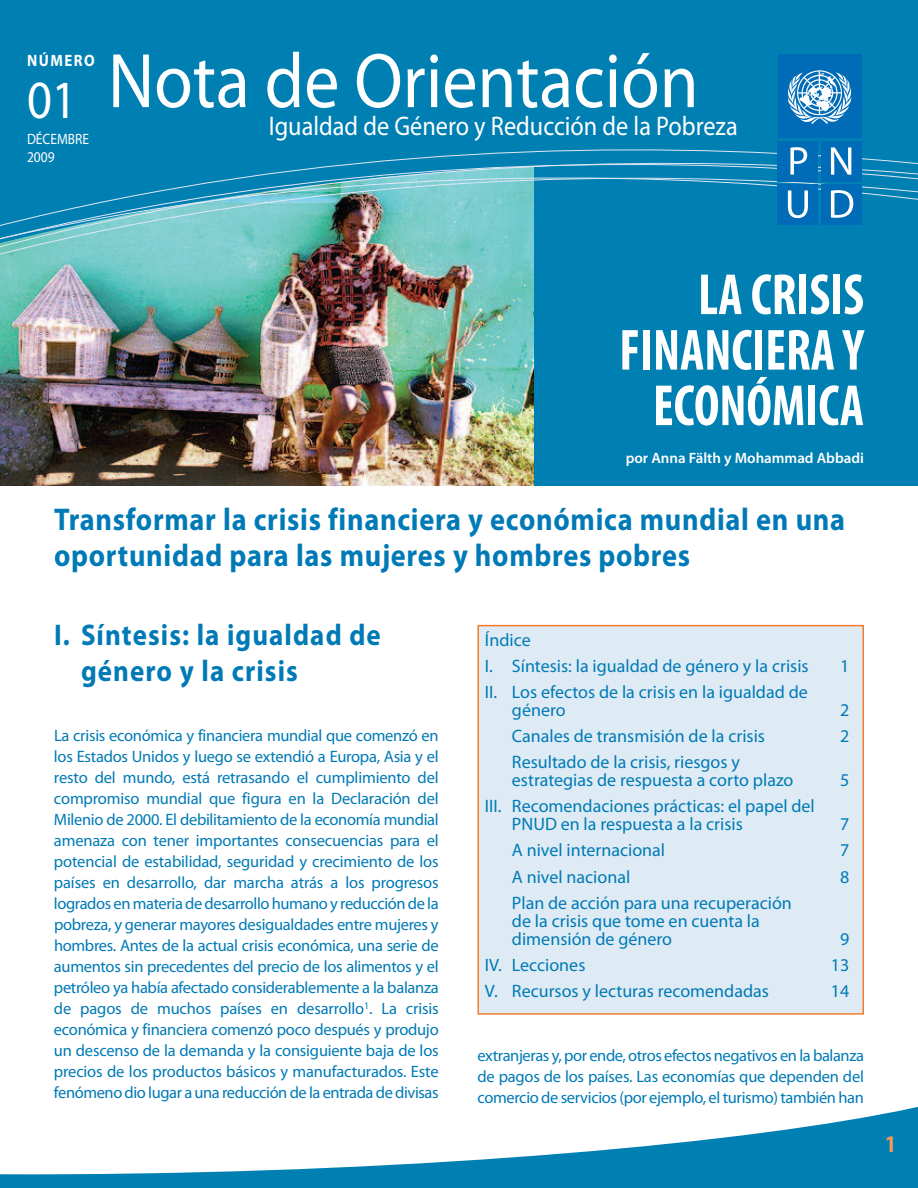
<style>
.page{position:relative;width:918px;height:1188px;background:#fff}
.page>*{position:absolute;margin:0;border:0;box-sizing:border-box;transform-origin:0 0}
.t1{font:78px "Myriad Pro";color:#fff;scale:.9 1}
.t2{font:700 condensed 58.5px/55.5px "Myriad Pro";color:#fff;text-align:right;scale:.9 1}
.t3{font:700 31.5px/36px "Myriad Pro";letter-spacing:.025em;color:#007ab6;scale:.9 1}
.t4{font:700 30px/36px "Myriad Pro";letter-spacing:.04em;color:#007ab6;scale:.9 1}
.t5{font:27px "Myriad Pro";color:#fff;scale:.9 1}
.t6{font:700 condensed 24px "Myriad Pro";color:#f79958}
.t7{font:18px/18px "Myriad Pro";color:#007ab6}
.t8{font:16.5px/21px "Myriad Pro";letter-spacing:-.025em;color:#007ab6;text-align:justify}
.t9{font:700 16.5px "Myriad Pro";letter-spacing:.1em;color:#fff;scale:.9 1}
.t10{font:600 15px "Myriad Pro";color:#fff}
.t11{font:15px/18px "Myriad Pro";color:#fff;scale:.9 1}
</style>
<div class="page">
<svg style="left:0;top:1106px;width:918px;height:82px"></svg>
<div style="left:533px;top:135px;width:385px;height:351px;background:#007fb2"></div>
<img style="left:0;top:273px;width:533px;height:213px">
<div style="left:0;top:0;width:918px;height:149px;background:#007fb2"></div>
<svg style="left:0;top:149px;width:918px;height:124px"></svg>
<div style="left:778px;top:141px;width:40px;height:40px;background:#006bb6"></div>
<svg style="left:790px;top:147px;width:17px;height:28px"></svg>
<div style="left:821px;top:141px;width:41px;height:40px;background:#006bb6"></div>
<svg style="left:831px;top:147px;width:20px;height:28px"></svg>
<div style="left:778px;top:184px;width:40px;height:40px;background:#006bb6"></div>
<svg style="left:788px;top:190px;width:20px;height:28px"></svg>
<div style="left:821px;top:184px;width:41px;height:40px;background:#006bb6"></div>
<svg style="left:831px;top:190px;width:22px;height:28px"></svg>
<div style="left:778px;top:54px;width:84px;height:84px;background:#006bb6"></div>
<svg style="left:788px;top:70px;width:64px;height:54px"></svg>
<div style="left:479px;top:626px;width:383px;height:387px;background:#deebf5"></div>
<div style="left:477px;top:625px;width:387px;height:390px;border:2px solid #f47b2a"></div>
<h1 class="t1" style="left:27px;top:52px;width:748px"><sub>01</sub> Nota de Orientación</h1>
<p class="t9" style="left:27px;top:55px;width:77px">NÚMERO</p>
<h3 class="t5" style="left:269px;top:116px;width:522px">Igualdad de Género y Reducción de la Pobreza</h3>
<p class="t11" style="left:27px;top:131px;width:71px">DÉCEMBRE<br>2009</p>
<h2 class="t2" style="left:619px;top:272px;width:273px">LA CRISIS<br>FINANCIERA Y<br>ECONÓMICA</h2>
<p class="t10" style="left:626px;top:452px;width:240px">por Anna Fälth y Mohammad Abbadi</p>
<h3 class="t3" style="left:54px;top:504px;width:881px">Transformar la crisis financiera y económica mundial en una oportunidad para las mujeres y hombres pobres</h3>
<h3 class="t4" style="left:81px;top:619px;width:335px;text-indent:-27px">I. Síntesis: la igualdad de género y la crisis</h3>
<p class="t8" style="left:54px;top:727px;width:386px">La crisis económica y financiera mundial que comenzó en los Estados Unidos y luego se extendió a Europa, Asia y el resto del mundo, está retrasando el cumplimiento del compromiso mundial que figura en la Declaración del Milenio de 2000. El debilitamiento de la economía mundial amenaza con tener importantes consecuencias para el potencial de estabilidad, seguridad y crecimiento de los países en desarrollo, dar marcha atrás a los progresos logrados en materia de desarrollo humano y reducción de la pobreza, y generar mayores desigualdades entre mujeres y hombres. Antes de la actual crisis económica, una serie de aumentos sin precedentes del precio de los alimentos y el petróleo ya había afectado considerablemente a la balanza de pagos de muchos países en desarrollo<sup>1</sup>. La crisis económica y financiera comenzó poco después y produjo un descenso de la demanda y la consiguiente baja de los precios de los productos básicos y manufacturados. Este fenómeno dio lugar a una reducción de la entrada de divisas</p>
<p class="t7" style="left:485px;top:628px;width:325px;line-height:26.1px">Índice<br>I. Síntesis: la igualdad de género y la crisis</p>
<p class="t7" style="left:512px;top:684px;width:297px;text-indent:-27px">II. Los efectos de la crisis en la igualdad de género</p>
<p class="t7" style="left:840px;top:658px;width:11px">1</p>
<p class="t7" style="left:840px;top:702px;width:11px">2</p>
<p class="t7" style="left:512px;top:729px;width:255px">Canales de transmisión de la crisis</p>
<p class="t7" style="left:840px;top:729px;width:11px">2</p>
<p class="t7" style="left:512px;top:755px;width:283px">Resultado de la crisis, riesgos y estrategias de respuesta a corto plazo</p>
<p class="t7" style="left:840px;top:773px;width:11px">5</p>
<p class="t7" style="left:512px;top:799px;width:304px;text-indent:-27px">III. Recomendaciones prácticas: el papel del<br>PNUD en la respuesta a la crisis</p>
<p class="t7" style="left:840px;top:817px;width:11px">7</p>
<p class="t7" style="left:512px;top:843px;width:155px">A nivel internacional</p>
<p class="t7" style="left:840px;top:843px;width:11px">7</p>
<p class="t7" style="left:512px;top:869px;width:120px">A nivel nacional</p>
<p class="t7" style="left:840px;top:869px;width:11px">8</p>
<p class="t7" style="left:512px;top:895px;width:281px">Plan de acción para una recuperación de la crisis que tome en cuenta la dimensión de género</p>
<p class="t7" style="left:840px;top:931px;width:11px">9</p>
<p class="t7" style="left:485px;top:957px;width:102px">IV. Lecciones</p>
<p class="t7" style="left:831px;top:957px;width:20px">13</p>
<p class="t7" style="left:485px;top:983px;width:286px">V. Recursos y lecturas recomendadas</p>
<p class="t7" style="left:831px;top:983px;width:20px">14</p>
<p class="t8" style="left:477px;top:1046px;width:388px">extranjeras y, por ende, otros efectos negativos en la balanza de pagos de los países. Las economías que dependen del comercio de servicios (por ejemplo, el turismo) también han</p>
<h3 class="t6" style="left:886px;top:1136px;width:12px">1</h3>
</div>
